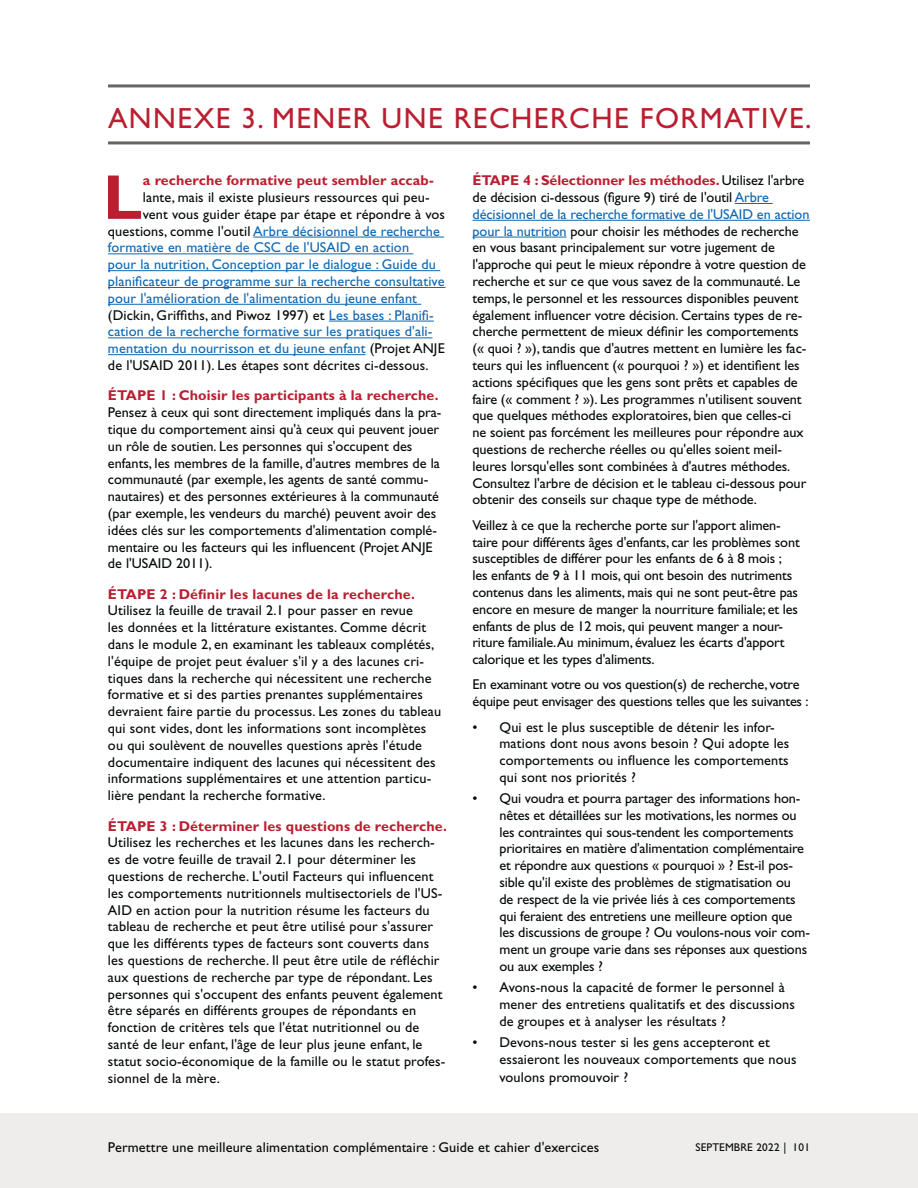
<style>
.page{position:relative;width:918px;height:1188px;background:#fff}
.page>*{position:absolute;margin:0;border:0;box-sizing:border-box;transform-origin:0 0}
.t1{font:700 63.45px "Gill Sans Std";color:#b91f30}
.t2{font:29.25px "Gill Sans Std";letter-spacing:.05em;color:#b91f30}
.t3{font:14.25px/16.8px "Gill Sans Std";color:#040909}
.t4{font:14.25px "Gill Sans Std";letter-spacing:.01em;color:#0e67b2}
.t5{font:700 14.25px "Gill Sans Std";letter-spacing:.01em;color:#b91f30}
.t6{font:11.25px "Gill Sans Std";letter-spacing:.01em;color:#040909}
.s1{color:#040909}
.s2{color:#0e67b2}
.s3{font-weight:400;color:#040909}
</style>
<div class="page">
<div style="left:0;top:1114px;width:918px;height:74px;background:#eeedec"></div>
<hr style="left:108px;top:84px;width:702px;height:3px;background:#6c6463">
<hr style="left:108px;top:141px;width:702px;height:3px;background:#6c6463">
<hr style="left:253px;top:237px;width:191px;height:1px;background:#0e67b2">
<hr style="left:108px;top:254px;width:305px;height:1px;background:#0e67b2">
<hr style="left:108px;top:270px;width:332px;height:1px;background:#0e67b2">
<hr style="left:108px;top:287px;width:338px;height:1px;background:#0e67b2">
<hr style="left:108px;top:304px;width:313px;height:1px;background:#0e67b2">
<hr style="left:329px;top:321px;width:105px;height:1px;background:#0e67b2">
<hr style="left:108px;top:338px;width:324px;height:1px;background:#0e67b2">
<hr style="left:108px;top:354px;width:258px;height:1px;background:#0e67b2">
<hr style="left:735px;top:203px;width:38px;height:1px;background:#0e67b2">
<hr style="left:472px;top:220px;width:338px;height:1px;background:#0e67b2">
<hr style="left:472px;top:237px;width:95px;height:1px;background:#0e67b2">
<h2 class="t2" style="left:108px;top:107px;width:705px">ANNEXE 3. MENER UNE RECHERCHE FORMATIVE.</h2>
<p class="t1" style="left:103px;top:174px;width:41px">L</p>
<p class="t5" style="left:143px;top:175px;width:292px">a recherche formative peut sembler accab-</p>
<p class="t3" style="left:143px;top:190px;width:288px">lante, mais il existe plusieurs ressources qui peu-</p>
<p class="t3" style="left:143px;top:207px;width:304px">vent vous guider étape par étape et répondre à vos</p>
<p class="t4" style="left:108px;top:226px;width:333px"><span class="s1">questions, comme l'outil</span> Arbre décisionnel de recherche</p>
<p class="t4" style="left:108px;top:242px;width:303px">formative en matière de CSC de l'USAID en action</p>
<p class="t4" style="left:108px;top:259px;width:330px">pour la nutrition, Conception par le dialogue : Guide du</p>
<p class="t4" style="left:108px;top:276px;width:338px">planificateur de programme sur la recherche consultative</p>
<p class="t4" style="left:108px;top:293px;width:311px">pour l'amélioration de l'alimentation du jeune enfant</p>
<p class="t3" style="left:108px;top:308px;width:327px">(Dickin, Griffiths, and Piwoz 1997) et <span class="s2">Les bases : Planifi-</span></p>
<p class="t4" style="left:108px;top:326px;width:326px">cation de la recherche formative sur les pratiques d'ali-</p>
<p class="t4" style="left:108px;top:343px;width:338px">mentation du nourrisson et du jeune enfant <span class="s1">(Projet ANJE</span></p>
<p class="t3" style="left:108px;top:358px;width:322px">de l'USAID 2011). Les étapes sont décrites ci-dessous.</p>
<h3 class="t5" style="left:108px;top:390px;width:332px">ÉTAPE 1 : Choisir les participants à la recherche.</h3>
<p class="t3" style="left:108px;top:405px;width:335px">Pensez à ceux qui sont directement impliqués dans la pra&shy;tique du comportement ainsi qu'à ceux qui peuvent jouer un rôle de soutien. Les personnes qui s'occupent des enfants, les membres de la famille, d'autres membres de la communauté (par exemple, les agents de santé commu&shy;nautaires) et des personnes extérieures à la communauté (par exemple, les vendeurs du marché) peuvent avoir des idées clés sur les comportements d'alimentation complé&shy;mentaire ou les facteurs qui les influencent (Projet ANJE de l'USAID 2011).</p>
<h3 class="t5" style="left:108px;top:588px;width:308px">ÉTAPE 2 : Définir les lacunes de la recherche.</h3>
<p class="t3" style="left:108px;top:604px;width:335px">Utilisez la feuille de travail 2.1 pour passer en revue<br>les données et la littérature existantes. Comme décrit dans le module 2, en examinant les tableaux complétés, l'équipe de projet peut évaluer s'il y a des lacunes cri&shy;tiques dans la recherche qui nécessitent une recherche formative et si des parties prenantes supplémentaires devraient faire partie du processus. Les zones du tableau qui sont vides, dont les informations sont incomplètes ou qui soulèvent de nouvelles questions après l'étude documentaire indiquent des lacunes qui nécessitent des informations supplémentaires et une attention particu&shy;lière pendant la recherche formative.</p>
<h3 class="t5" style="left:108px;top:820px;width:340px">ÉTAPE 3 : Déterminer les questions de recherche.</h3>
<p class="t3" style="left:108px;top:836px;width:339px">Utilisez les recherches et les lacunes dans les recherch&shy;es de votre feuille de travail 2.1 pour déterminer les questions de recherche. L'outil Facteurs qui influencent les comportements nutritionnels multisectoriels de l'US-AID en action pour la nutrition résume les facteurs du tableau de recherche et peut être utilisé pour s'assurer que les différents types de facteurs sont couverts dans les questions de recherche. Il peut être utile de réfléchir aux questions de recherche par type de répondant. Les personnes qui s'occupent des enfants peuvent également être séparés en différents groupes de répondants en fonction de critères tels que l'état nutritionnel ou de santé de leur enfant, l'âge de leur plus jeune enfant, le statut socio-économique de la famille ou le statut profes&shy;sionnel de la mère.</p>
<h3 class="t5" style="left:472px;top:175px;width:333px">ÉTAPE 4 : Sélectionner les méthodes. <span class="s3">Utilisez l'arbre</span></h3>
<p class="t3" style="left:472px;top:190px;width:339px">de décision ci-dessous (figure 9) tiré de l'outil <span class="s2">Arbre décisionnel de la recherche formative de l'USAID en action pour la nutrition</span> pour choisir les méthodes de recherche en vous basant principalement sur votre jugement de l'approche qui peut le mieux répondre à votre question de recherche et sur ce que vous savez de la communauté. Le temps, le personnel et les ressources disponibles peuvent également influencer votre décision. Certains types de re&shy;cherche permettent de mieux définir les comportements (« quoi ? »), tandis que d'autres mettent en lumière les fac&shy;teurs qui les influencent (« pourquoi ? ») et identifient les actions spécifiques que les gens sont prêts et capables de faire (« comment ? »). Les programmes n'utilisent souvent que quelques méthodes exploratoires, bien que celles-ci<br>ne soient pas forcément les meilleures pour répondre aux questions de recherche réelles ou qu'elles soient meil&shy;leures lorsqu'elles sont combinées à d'autres méthodes.<br>Consultez l'arbre de décision et le tableau ci-dessous pour obtenir des conseils sur chaque type de méthode.</p>
<p class="t3" style="left:472px;top:518px;width:329px">Veillez à ce que la recherche porte sur l'apport alimen&shy;taire pour différents âges d'enfants, car les problèmes sont susceptibles de différer pour les enfants de 6 à 8 mois ; les enfants de 9 à 11 mois, qui ont besoin des nutriments contenus dans les aliments, mais qui ne sont peut-être pas encore en mesure de manger la nourriture familiale; et les enfants de plus de 12 mois, qui peuvent manger a nour&shy;riture familiale.Au minimum, évaluez les écarts d'apport calorique et les types d'aliments.</p>
<p class="t3" style="left:472px;top:678px;width:338px">En examinant votre ou vos question(s) de recherche, votre équipe peut envisager des questions telles que les suivantes :</p>
<p class="t3" style="left:500px;top:720px;width:291px;text-indent:-27px">• Qui est le plus susceptible de détenir les infor&shy;mations dont nous avons besoin ? Qui adopte les comportements ou influence les comportements qui sont nos priorités ?</p>
<p class="t3" style="left:500px;top:791px;width:312px;text-indent:-27px">• Qui voudra et pourra partager des informations hon&shy;nêtes et détaillées sur les motivations, les normes ou les contraintes qui sous-tendent les comportements prioritaires en matière d'alimentation complémentaire et répondre aux questions « pourquoi » ? Est-il pos&shy;sible qu'il existe des problèmes de stigmatisation ou<br>de respect de la vie privée liés à ces comportements qui feraient des entretiens une meilleure option que les discussions de groupe ? Ou voulons-nous voir com&shy;ment un groupe varie dans ses réponses aux questions ou aux exemples ?</p>
<p class="t3" style="left:500px;top:980px;width:297px;text-indent:-27px">• Avons-nous la capacité de former le personnel à mener des entretiens qualitatifs et des discussions de groupes et à analyser les résultats ?</p>
<p class="t3" style="left:500px;top:1035px;width:299px;text-indent:-27px">• Devons-nous tester si les gens accepteront et essaieront les nouveaux comportements que nous voulons promouvoir ?</p>
<p class="t3" style="left:108px;top:1141px;width:493px">Permettre une meilleure alimentation complémentaire : Guide et cahier d'exercices</p>
<p class="t6" style="left:696px;top:1143px;width:116px">SEPTEMBRE 2022 | 101</p>
</div>
